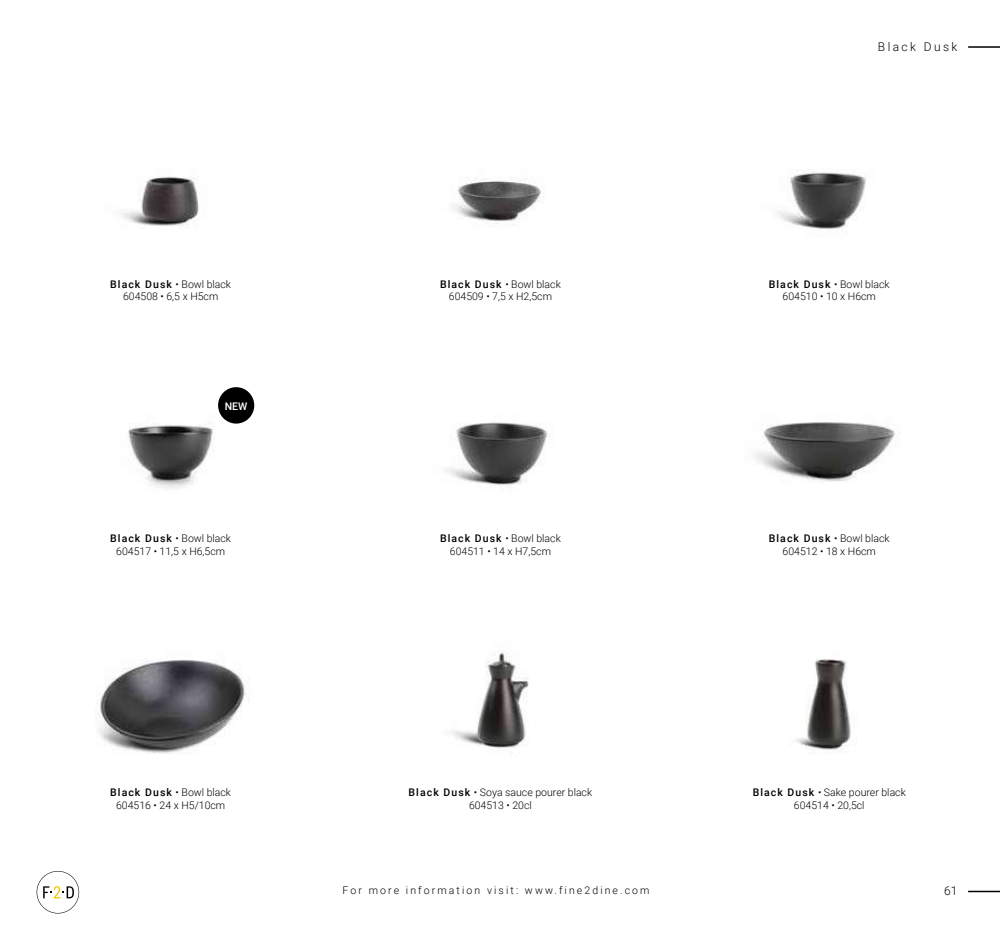
<style>
.page{position:relative;width:1000px;height:936px;background:#fff}
.page>*{position:absolute;margin:0;border:0;box-sizing:border-box;transform-origin:0 0}
.t1{font:300 12px "Roboto";letter-spacing:.2em;color:#000}
.t2{font:300 10.5px/12.6px "Roboto";color:#000;text-align:center}
.t3{font:300 10.5px "Roboto";letter-spacing:.2em;color:#000}
.t4{font:500 10.5px "Roboto";color:#fff}
.s1{font-weight:500}
</style>
<div class="page">
<hr style="left:967px;top:890px;width:32px;height:2px;background:#000">
<hr style="left:967px;top:46px;width:32px;height:2px;background:#000">
<svg style="left:37px;top:871px;width:42px;height:42px"></svg>
<img style="left:121px;top:176px;width:78px;height:50px">
<img style="left:128px;top:387px;width:127px;height:102px">
<img style="left:95px;top:660px;width:156px;height:94px">
<img style="left:452px;top:178px;width:92px;height:44px">
<img style="left:446px;top:422px;width:102px;height:64px">
<img style="left:451px;top:651px;width:78px;height:100px">
<img style="left:776px;top:172px;width:90px;height:57px">
<img style="left:754px;top:422px;width:141px;height:61px">
<img style="left:796px;top:659px;width:61px;height:91px">
<div style="left:218px;top:387px;width:36px;height:36px;background:#000;border-radius:50%"></div>
<p class="t1" style="left:877px;top:38px;width:81px">Black Dusk</p>
<p class="t2" style="left:110px;top:277px;width:122px"><span class="s1">Black Dusk</span> • Bowl black<br>604508 • 6,5 x H5cm</p>
<p class="t2" style="left:440px;top:277px;width:122px"><span class="s1">Black Dusk</span> • Bowl black<br>604509 • 7,5 x H2,5cm</p>
<p class="t2" style="left:768px;top:277px;width:122px"><span class="s1">Black Dusk</span> • Bowl black<br>604510 • 10 x H6cm</p>
<p class="t4" style="left:225px;top:398px;width:24px">NEW</p>
<p class="t2" style="left:110px;top:531px;width:122px"><span class="s1">Black Dusk</span> • Bowl black<br>604517 • 11,5 x H6,5cm</p>
<p class="t2" style="left:440px;top:531px;width:122px"><span class="s1">Black Dusk</span> • Bowl black<br>604511 • 14 x H7,5cm</p>
<p class="t2" style="left:768px;top:531px;width:122px"><span class="s1">Black Dusk</span> • Bowl black<br>604512 • 18 x H6cm</p>
<p class="t2" style="left:110px;top:785px;width:122px"><span class="s1">Black Dusk</span> • Bowl black<br>604516 • 24 x H5/10cm</p>
<p class="t2" style="left:408px;top:785px;width:185px"><span class="s1">Black Dusk</span> • Soya sauce pourer black<br>604513 • 20cl</p>
<p class="t2" style="left:752px;top:785px;width:155px"><span class="s1">Black Dusk</span> • Sake pourer black<br>604514 • 20,5cl</p>
<p class="t3" style="left:342px;top:883px;width:308px">For more information visit: www.fine2dine.com</p>
<p class="t1" style="left:943px;top:882px;width:15px">61</p>
</div>
